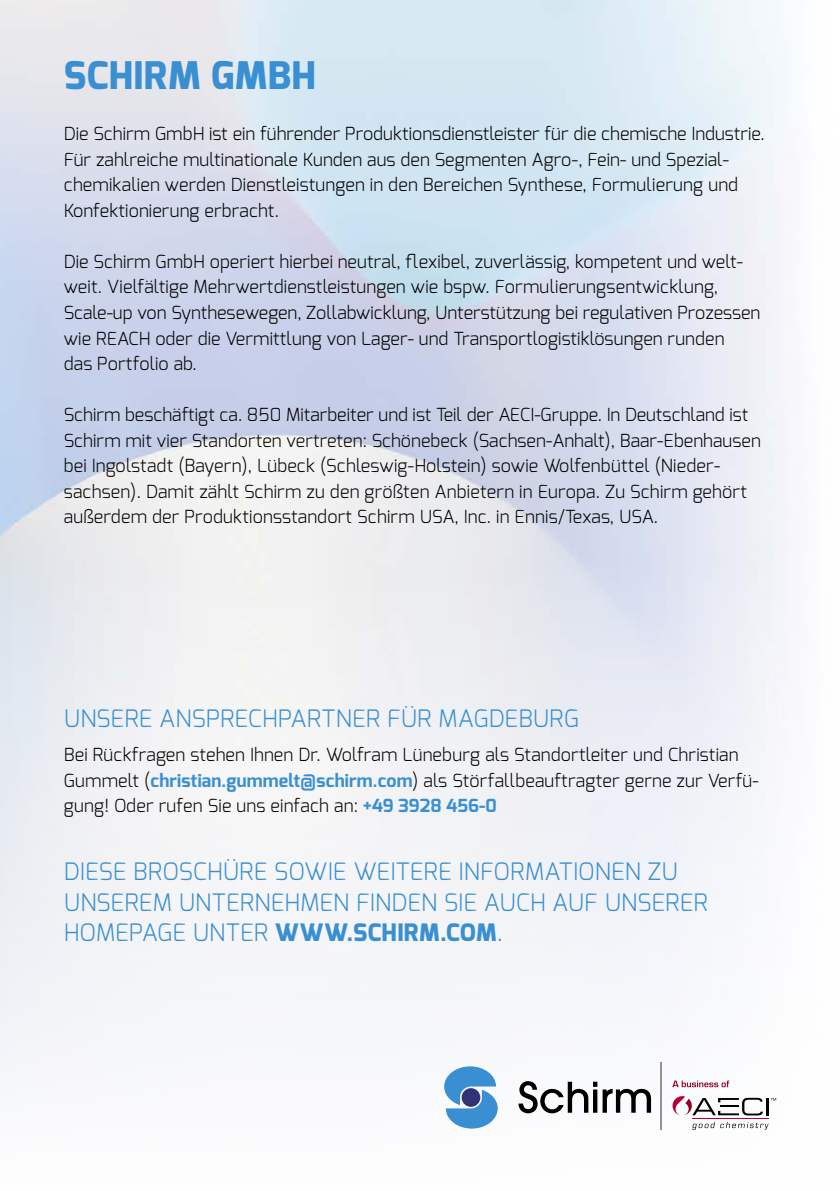
<style>
.page{position:relative;width:840px;height:1191px;background:#fff}
.page>*{position:absolute;margin:0;border:0;box-sizing:border-box;transform-origin:0 0}
.t1{font:800 38px "Exo";letter-spacing:.01em;color:#398fd1}
.t2{font:300 24px/30px "Exo";letter-spacing:.005em;color:#398fd1}
.t3{font:300 18px/25.6px "Exo";letter-spacing:.005em;color:#000}
.s1{font-weight:700;color:#398fd1}
.s2{font-weight:800}
</style>
<div class="page">
<div style="left:0;top:556px;width:839px;height:635px;background:linear-gradient(to bottom,#eaecf1,#fcfcfd)"></div>
<hr style="left:660px;top:1062px;width:1px;height:67px;background:#939393">
<svg style="left:672px;top:1080px;width:56px;height:7px"></svg>
<svg style="left:692px;top:1122px;width:76px;height:8px"></svg>
<hr style="left:765px;top:1098px;width:3px;height:17px;background:#000">
<hr style="left:692px;top:1118px;width:76px;height:1px;background:#b90035">
<svg style="left:672px;top:1096px;width:90px;height:19px"></svg>
<svg style="left:444px;top:1066px;width:53px;height:62px"></svg>
<svg style="left:518px;top:1081px;width:132px;height:32px"></svg>
<h1 class="t1" style="left:64px;top:51px;width:253px">SCHIRM GMBH</h1>
<p class="t3" style="left:64px;top:121px;width:702px">Die Schirm GmbH ist ein führender Produktionsdienstleister für die chemische Industrie.<br>Für zahlreiche multinationale Kunden aus den Segmenten Agro-, Fein- und Spezial&shy;chemikalien werden Dienstleistungen in den Bereichen Synthese, Formulierung und Konfektionierung erbracht.</p>
<p class="t3" style="left:64px;top:249px;width:697px">Die Schirm GmbH operiert hierbei neutral, flexibel, zuverlässig, kompetent und welt&shy;weit. Vielfältige Mehrwertdienstleistungen wie bspw. Formulierungsentwicklung, Scale-up von Synthesewegen, Zollabwicklung, Unterstützung bei regulativen Prozessen wie REACH oder die Vermittlung von Lager- und Transportlogistiklösungen runden<br>das Portfolio ab.</p>
<p class="t3" style="left:64px;top:402px;width:698px">Schirm beschäftigt ca. 850 Mitarbeiter und ist Teil der AECI-Gruppe. In Deutschland ist Schirm mit vier Standorten vertreten: Schönebeck (Sachsen-Anhalt), Baar-Ebenhausen bei Ingolstadt (Bayern), Lübeck (Schleswig-Holstein) sowie Wolfenbüttel (Nieder&shy;sachsen). Damit zählt Schirm zu den größten Anbietern in Europa. Zu Schirm gehört außerdem der Produktionsstandort Schirm USA, Inc. in Ennis/Texas, USA.</p>
<h2 class="t2" style="left:64px;top:703px;width:516px">UNSERE ANSPRECHPARTNER FÜR MAGDEBURG</h2>
<p class="t3" style="left:64px;top:742px;width:696px">Bei Rückfragen stehen Ihnen Dr. Wolfram Lüneburg als Standortleiter und Christian<br>Gummelt (<span class="s1">christian.gummelt@schirm.com</span>) als Störfallbeauftragter gerne zur Verfü&shy;gung! Oder rufen Sie uns einfach an: <span class="s1">+49 3928 456-0</span></p>
<h2 class="t2" style="left:64px;top:856px;width:645px">DIESE BROSCHÜRE SOWIE WEITERE INFORMATIONEN ZU<br>UNSEREM UNTERNEHMEN FINDEN SIE AUCH AUF UNSERER<br>HOMEPAGE UNTER <span class="s2">WWW.SCHIRM.COM</span>.</h2>
</div>
